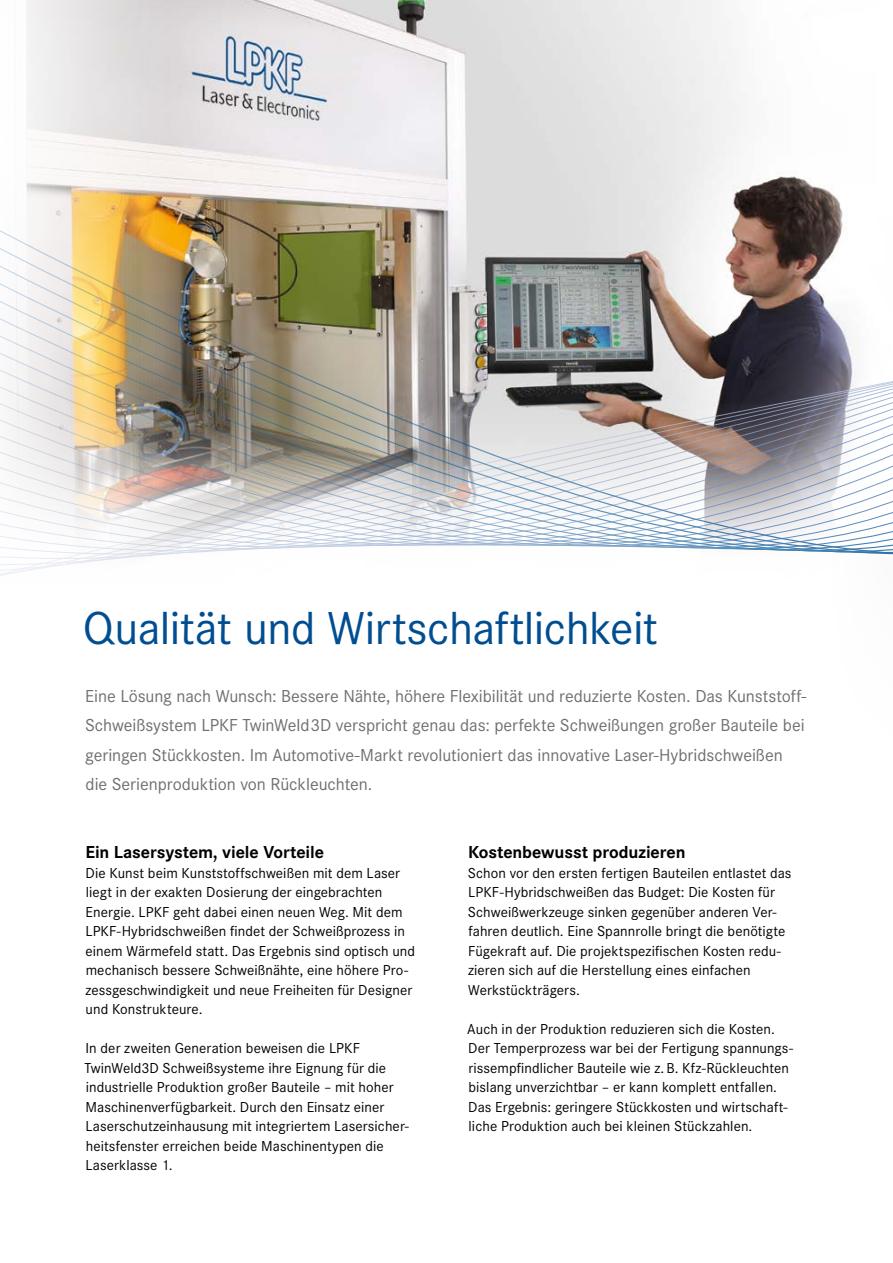
<style>
.page{position:relative;width:893px;height:1263px;background:#fff}
.page>*{position:absolute;margin:0;border:0;box-sizing:border-box;transform-origin:0 0}
.t1{font:48px "Corporate S";letter-spacing:-.01em;color:#004e91}
.t2{font:18px/29.2px "Corporate S";letter-spacing:-.005em;color:#6f6f6e}
.t3{font:700 18px "Corporate S";letter-spacing:-.005em;color:#000}
.t4{font:15px/19.5px "Corporate S";letter-spacing:.005em;color:#000}
</style>
<div class="page">
<img style="left:0;top:0;width:893px;height:576px">
<h1 class="t1" style="left:83px;top:600px;width:577px">Qualität und Wirtschaftlichkeit</h1>
<p class="t2" style="left:85px;top:682px;width:723px">Eine Lösung nach Wunsch: Bessere Nähte, höhere Flexibilität und reduzierte Kosten. Das Kunststoff-Schweißsystem LPKF TwinWeld3D verspricht genau das: perfekte Schweißungen großer Bauteile bei geringen Stückkosten. Im Automotive-Markt revolutioniert das innovative Laser-Hybridschweißen die Serienproduktion von Rückleuchten.</p>
<p class="t3" style="left:85px;top:842px;width:240px">Ein Lasersystem, viele Vorteile</p>
<p class="t4" style="left:85px;top:863px;width:331px">Die Kunst beim Kunststoffschweißen mit dem Laser liegt in der exakten Dosierung der eingebrachten Energie. LPKF geht dabei einen neuen Weg. Mit dem LPKF-Hybridschweißen findet der Schweißprozess in einem Wärmefeld statt. Das Ergebnis sind optisch und mechanisch bessere Schweißnähte, eine höhere Pro&shy;zessgeschwindigkeit und neue Freiheiten für Designer und Konstrukteure.</p>
<p class="t4" style="left:85px;top:1038px;width:326px">In der zweiten Generation beweisen die LPKF TwinWeld3D Schweißsysteme ihre Eignung für die industrielle Produktion großer Bauteile – mit hoher Maschinenverfügbarkeit. Durch den Einsatz einer Laserschutzeinhausung mit integriertem Lasersicher&shy;heitsfenster erreichen beide Maschinentypen die Laserklasse 1.</p>
<p class="t3" style="left:468px;top:842px;width:219px">Kostenbewusst produzieren</p>
<p class="t4" style="left:468px;top:863px;width:325px">Schon vor den ersten fertigen Bauteilen entlastet das LPKF-Hybridschweißen das Budget: Die Kosten für Schweißwerkzeuge sinken gegenüber anderen Ver&shy;fahren deutlich. Eine Spannrolle bringt die benötigte Fügekraft auf. Die projektspezifischen Kosten redu&shy;zieren sich auf die Herstellung eines einfachen Werkstückträgers.</p>
<p class="t4" style="left:467px;top:1019px;width:327px">Auch in der Produktion reduzieren sich die Kosten.<br>Der Temperprozess war bei der Fertigung spannungs&shy;rissempfindlicher Bauteile wie z.B. Kfz-Rückleuchten bislang unverzichtbar – er kann komplett entfallen.<br>Das Ergebnis: geringere Stückkosten und wirtschaft&shy;liche Produktion auch bei kleinen Stückzahlen.</p>
</div>
